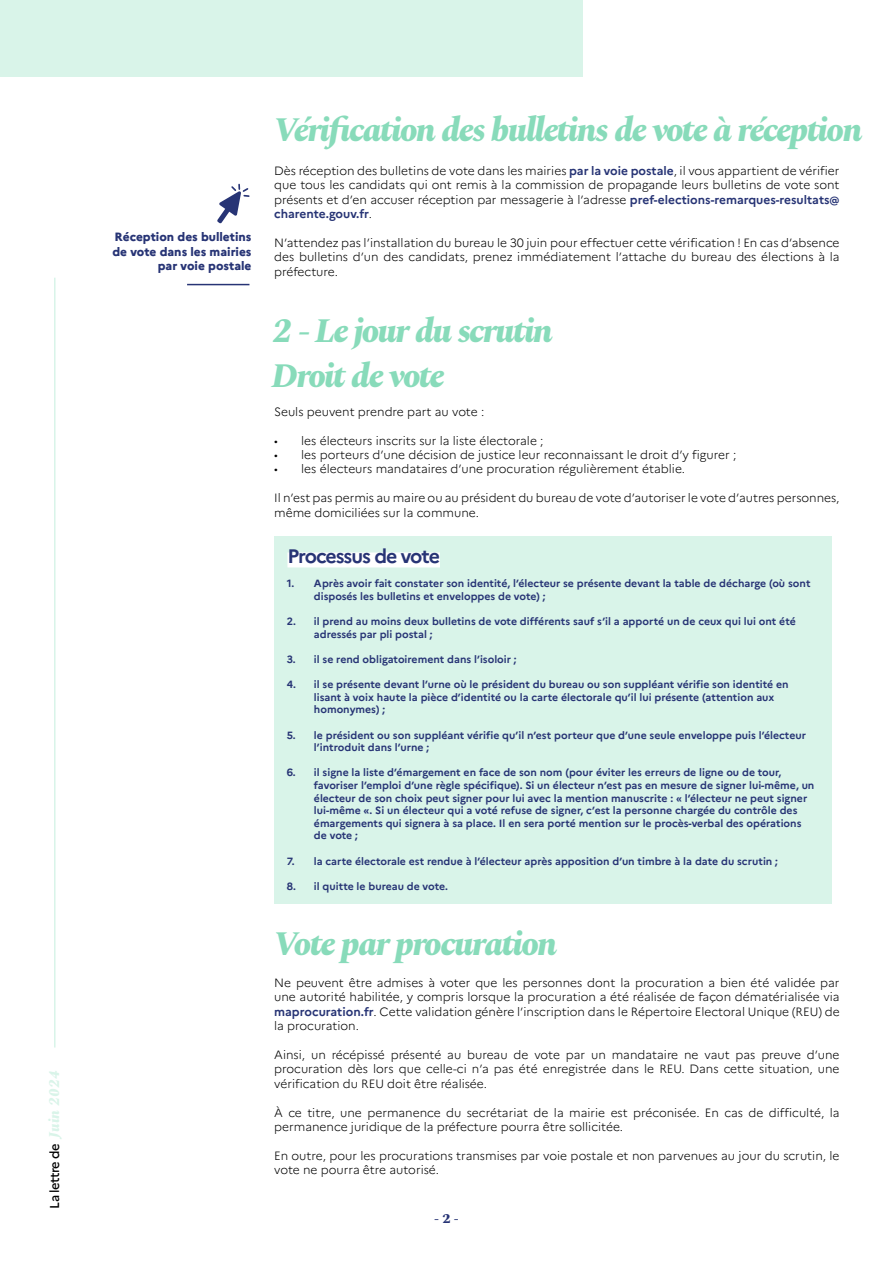
<style>
.page{position:relative;width:893px;height:1263px;background:#fff}
.page>*{position:absolute;margin:0;border:0;box-sizing:border-box;transform-origin:0 0}
.t1{font:italic 800 34.5px/45px "Spectral";letter-spacing:-.05em;color:#88dbba}
.t2{font:700 19.5px "Marianne";letter-spacing:-.055em;color:#273475}
.t3{font:800 13.5px "Spectral";color:#273475}
.t4{font:500 12.9px "Marianne";letter-spacing:-.04em;color:#000}
.t5{font:300 12px/14.4px "Marianne";color:#000;text-align:justify}
.t6{font:800 12px/14.4px "Marianne";color:#273475;text-align:right}
.t7{font:700 10.5px/12.6px "Marianne";color:#273475}
.s1{font-family:"Spectral";font-weight:800;font-style:italic;font-size:15px;color:#d9f4e9}
.s2{font-weight:700;color:#273475}
</style>
<div class="page">
<hr style="left:54px;top:278px;width:2px;height:769px;background:#d9f4e9">
<div style="left:0;top:0;width:582px;height:77px;background:#d9f4e9"></div>
<div style="left:274px;top:536px;width:557px;height:368px;background:#d9f4e9"></div>
<svg style="left:217px;top:183px;width:33px;height:40px"></svg>
<hr style="left:187px;top:284px;width:62px;height:1px;background:#273475">
<div style="left:287px;top:552px;width:153px;height:15px;background:#fff"></div>
<p class="t4" style="left:47px;top:1209px;width:140px;rotate:-90deg">La lettre de <span class="s1">Juin 2024</span></p>
<p class="t6" style="left:112px;top:230px;width:141px">Réception des bulletins de vote dans les mairies par voie postale</p>
<h1 class="t1" style="left:274px;top:105px;width:590px">Vérification des bulletins de vote à réception</h1>
<p class="t5" style="left:274px;top:163px;width:567px">Dès réception des bulletins de vote dans les mairies <span class="s2">par la voie postale</span>, il vous appartient de vérifier que tous les candidats qui ont remis à la commission de propagande leurs bulletins de vote sont présents et d’en accuser réception par messagerie à l’adresse <span class="s2">pref-elections-remarques-resultats@ charente.gouv.fr</span>.</p>
<p class="t5" style="left:274px;top:235px;width:567px">N’attendez pas l’installation du bureau le 30 juin pour effectuer cette vérification ! En cas d’absence des bulletins d’un des candidats, prenez immédiatement l’attache du bureau des élections à la préfecture.</p>
<h1 class="t1" style="left:272px;top:305px;width:282px">2 - Le jour du scrutin<br>Droit de vote</h1>
<p class="t5" style="left:274px;top:404px;width:212px">Seuls peuvent prendre part au vote :</p>
<p class="t5" style="left:274px;top:433px;width:271px">• les électeurs inscrits sur la liste électorale ;</p>
<p class="t5" style="left:274px;top:447px;width:464px">• les porteurs d’une décision de justice leur reconnaissant le droit d’y figurer ;</p>
<p class="t5" style="left:274px;top:462px;width:412px">• les électeurs mandataires d’une procuration régulièrement établie.</p>
<p class="t5" style="left:274px;top:491px;width:567px">Il n’est pas permis au maire ou au président du bureau de vote d’autoriser le vote d’autres personnes, même domiciliées sur la commune.</p>
<h2 class="t2" style="left:287px;top:544px;width:154px">Processus de vote</h2>
<p class="t7" style="left:314px;top:577px;width:498px;text-indent:-27px">1. Après avoir fait constater son identité, l’électeur se présente devant la table de décharge (où sont disposés les bulletins et enveloppes de vote) ;</p>
<p class="t7" style="left:314px;top:615px;width:483px;text-indent:-27px">2. il prend au moins deux bulletins de vote différents sauf s’il a apporté un de ceux qui lui ont été adressés par pli postal ;</p>
<p class="t7" style="left:287px;top:653px;width:231px">3. il se rend obligatoirement dans l’isoloir ;</p>
<p class="t7" style="left:314px;top:678px;width:476px;text-indent:-27px">4. il se présente devant l’urne où le président du bureau ou son suppléant vérifie son identité en lisant à voix haute la pièce d’identité ou la carte électorale qu’il lui présente (attention aux homonymes) ;</p>
<p class="t7" style="left:314px;top:728px;width:493px;text-indent:-27px">5. le président ou son suppléant vérifie qu’il n’est porteur que d’une seule enveloppe puis l’électeur l’introduit dans l’urne ;</p>
<p class="t7" style="left:314px;top:766px;width:502px;text-indent:-27px">6. il signe la liste d’émargement en face de son nom (pour éviter les erreurs de ligne ou de tour, favoriser l’emploi d’une règle spécifique). Si un électeur n’est pas en mesure de signer lui-même, un électeur de son choix peut signer pour lui avec la mention manuscrite : « l’électeur ne peut signer lui-même «. Si un électeur qui a voté refuse de signer, c’est la personne chargée du contrôle des émargements qui signera à sa place. Il en sera porté mention sur le procès-verbal des opérations de vote ;</p>
<p class="t7" style="left:287px;top:854px;width:493px">7. la carte électorale est rendue à l’électeur après apposition d’un timbre à la date du scrutin ;</p>
<p class="t7" style="left:287px;top:880px;width:163px">8. il quitte le bureau de vote.</p>
<h1 class="t1" style="left:274px;top:919px;width:285px">Vote par procuration</h1>
<p class="t5" style="left:274px;top:975px;width:567px">Ne peuvent être admises à voter que les personnes dont la procuration a bien été validée par une autorité habilitée, y compris lorsque la procuration a été réalisée de façon dématérialisée via <span class="s2">maprocuration.fr</span>. Cette validation génère l’inscription dans le Répertoire Electoral Unique (REU) de la procuration.</p>
<p class="t5" style="left:274px;top:1047px;width:567px">Ainsi, un récépissé présenté au bureau de vote par un mandataire ne vaut pas preuve d’une procuration dès lors que celle-ci n’a pas été enregistrée dans le REU. Dans cette situation, une vérification du REU doit être réalisée.</p>
<p class="t5" style="left:274px;top:1105px;width:567px">À ce titre, une permanence du secrétariat de la mairie est préconisée. En cas de difficulté, la permanence juridique de la préfecture pourra être sollicitée.</p>
<p class="t5" style="left:274px;top:1148px;width:567px">En outre, pour les procurations transmises par voie postale et non parvenues au jour du scrutin, le vote ne pourra être autorisé.</p>
<p class="t3" style="left:434px;top:1208px;width:26px">- 2 -</p>
</div>
